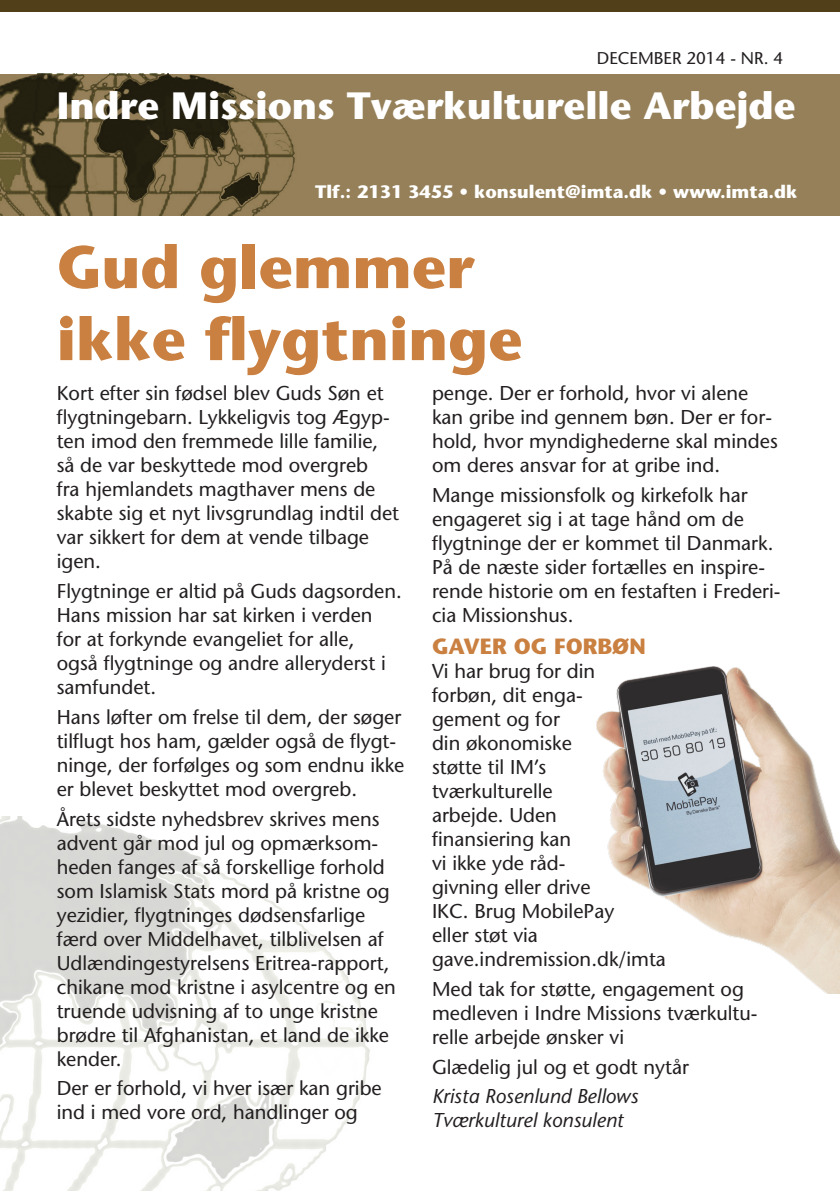
<style>
.page{position:relative;width:840px;height:1191px;background:#fff}
.page>*{position:absolute;margin:0;border:0;box-sizing:border-box;transform-origin:0 0}
.Paragraph_Style_1{font:700 60px/72px "Stone Sans Std";color:#ca8040}
.t1{font:700 38px "Stone Sans Std";color:#fff}
.Paragraph_Style_2{font:700 22px "Stone Sans Std";color:#ca8040}
.t2{font:500 20px/24px "Stone Sans Std";color:#231f20}
.t3{font:italic 500 20px/24px "Stone Sans Std";color:#231f20}
.t4{font:700 18px "Stone Sans Std";color:#fff}
.t5{font:500 17px "Stone Sans Std";color:#231f20}
</style>
<div class="page">
<div style="left:0;top:74px;width:839px;height:141px;background:#958059"></div>
<img style="left:0;top:74px;width:295px;height:141px">
<img style="left:0;top:816px;width:370px;height:375px">
<div style="left:0;top:0;width:839px;height:11px;background:#513f19"></div>
<img style="left:596px;top:667px;width:243px;height:326px">
<p class="t5" style="left:596px;top:47px;width:188px">december 2014 - NR. 4</p>
<p class="t1" style="left:57px;top:83px;width:740px">Indre Missions Tværkulturelle Arbejde</p>
<p class="t4" style="left:315px;top:181px;width:483px">Tlf.: 2131 3455 • konsulent@imta.dk • www.imta.dk</p>
<p class="Paragraph_Style_1" style="left:57px;top:231px;width:467px">Gud glemmer ikke flygtninge</p>
<p class="t2" style="left:57px;top:381px;width:344px">Kort efter sin fødsel blev Guds Søn et flygtningebarn. Lykkeligvis tog Ægyp&shy;ten imod den fremmede lille familie, så de var beskyttede mod overgreb<br>fra hjemlandets magthaver mens de skabte sig et nyt livsgrundlag indtil det var sikkert for dem at vende tilbage igen.</p>
<p class="t2" style="left:57px;top:579px;width:346px">Flygtninge er altid på Guds dagsorden.<br>Hans mission har sat kirken i verden for at forkynde evangeliet for alle,<br>også flygtninge og andre alleryderst i samfundet.</p>
<p class="t2" style="left:57px;top:705px;width:349px">Hans løfter om frelse til dem, der søger tilflugt hos ham, gælder også de flygt&shy;ninge, der forfølges og som endnu ikke er blevet beskyttet mod overgreb.</p>
<p class="t2" style="left:57px;top:806px;width:340px">Årets sidste nyhedsbrev skrives mens advent går mod jul og opmærksom&shy;heden fanges af så forskellige forhold som Islamisk Stats mord på kristne og yezidier, flygtninges dødsensfarlige færd over M iddelhavet, tilblivelsen af Udlændingestyrelsens Eritrea-rapport, chikane mod kristne i asylcentre og en truende udvisning af to unge kristne brødre til Afghanistan, et land de ikke kender.</p>
<p class="t2" style="left:57px;top:1076px;width:326px">Der er forhold, vi hver især kan gribe ind i med vore ord, handlinger og</p>
<p class="t2" style="left:432px;top:381px;width:347px">penge. Der er forhold, hvor vi alene kan gribe ind gennem bøn. Der er for&shy;hold, hvor myndighederne skal mindes om deres ansvar for at gribe ind.</p>
<p class="t2" style="left:432px;top:483px;width:350px">Mange missionsfolk og kirkefolk har engageret sig i at tage hånd om de flygtninge der er kommet til Danmark.<br>På de næste sider fortælles en inspire&shy;rende historie om en festaften i Frederi&shy;cia M issionshus.</p>
<p class="Paragraph_Style_2" style="left:432px;top:633px;width:215px">GAVER OG FORBØN</p>
<p class="t2" style="left:432px;top:659px;width:235px">Vi har brug for din<br>forbøn, dit enga-<br>gement og for<br>din økonomiske<br>støtte til IM ’s tværkulturelle<br>arbejde. Uden<br>finansiering kan<br>vi ikke yde råd-<br>givning eller drive<br>IKC. Brug MobilePay<br>eller støt via gave.indremission.dk/imta</p>
<p class="t2" style="left:432px;top:977px;width:327px">Med tak for støtte, engagement og medleven i Indre M issions tværkultu&shy;relle arbejde ønsker vi</p>
<p class="t2" style="left:432px;top:1054px;width:258px">Glædelig jul og et godt nytår</p>
<p class="t3" style="left:432px;top:1084px;width:207px">Krista Rosenlund Bellows<br>Tværkulturel konsulent</p>
</div>
